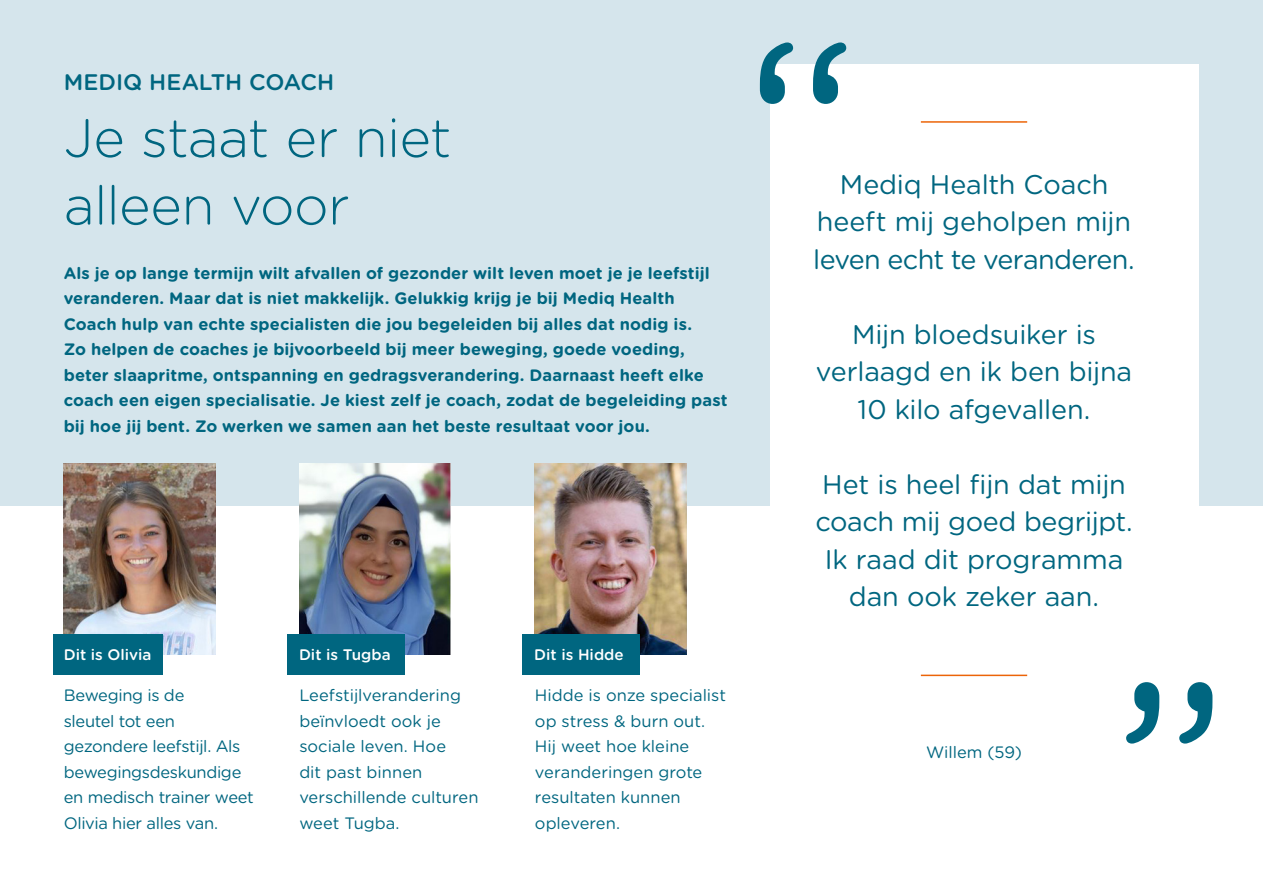
<style>
.page{position:relative;width:1263px;height:893px;background:#fff}
.page>*{position:absolute;margin:0;border:0;box-sizing:border-box;transform-origin:0 0}
.t1{font:265.8px "Gotham Rounded";color:#006680}
.t2{font:300 54px/67.5px "Gotham Rounded";letter-spacing:-.015em;color:#006680}
.t3{font:27px/37.5px "Gotham Rounded";letter-spacing:-.01em;color:#006680;text-align:center}
.t4{font:500 22.5px "Gotham Rounded";color:#006680}
.t5{font:700 16.5px/25.5px "Gotham Rounded";letter-spacing:.005em;color:#006680}
.t6{font:16.5px/25.5px "Gotham Rounded";letter-spacing:-.005em;color:#006680}
.t7{font:500 15.3px "Gotham Rounded";color:#fff}
</style>
<div class="page">
<div style="left:0;top:0;width:1263px;height:505px;background:#d5e5ec"></div>
<div style="left:770px;top:64px;width:429px;height:765px;background:#fff"></div>
<img style="left:63px;top:463px;width:152px;height:191px">
<img style="left:299px;top:463px;width:152px;height:191px">
<img style="left:535px;top:463px;width:152px;height:191px">
<div style="left:53px;top:634px;width:109px;height:40px;background:#006680"></div>
<div style="left:287px;top:634px;width:118px;height:40px;background:#006680"></div>
<div style="left:523px;top:634px;width:117px;height:40px;background:#006680"></div>
<hr style="left:921px;top:121px;width:106px;height:2px;background:#ec6408">
<hr style="left:921px;top:675px;width:106px;height:1px;background:#ec6408">
<h3 class="t4" style="left:64px;top:66px;width:272px">MEDIQ HEALTH COACH</h3>
<h2 class="t2" style="left:64px;top:102px;width:389px">Je staat er niet alleen voor</h2>
<p class="t5" style="left:64px;top:260px;width:665px">Als je op lange termijn wilt afvallen of gezonder wilt leven moet je je leefstijl veranderen. Maar dat is niet makkelijk. Gelukkig krijg je bij Mediq Health Coach hulp van echte specialisten die jou begeleiden bij alles dat nodig is.<br>Zo helpen de coaches je bijvoorbeeld bij meer beweging, goede voeding, beter slaapritme, ontspanning en gedragsverandering. Daarnaast heeft elke coach een eigen specialisatie. Je kiest zelf je coach, zodat de begeleiding past bij hoe jij bent. Zo werken we samen aan het beste resultaat voor jou.</p>
<p class="t7" style="left:64px;top:644px;width:89px">Dit is Olivia</p>
<p class="t7" style="left:299px;top:644px;width:93px">Dit is Tugba</p>
<p class="t7" style="left:534px;top:644px;width:91px">Dit is Hidde</p>
<p class="t6" style="left:299px;top:682px;width:181px">Leefstijlverandering beïnvloedt ook je sociale leven. Hoe<br>dit past binnen verschillende culturen weet Tugba.</p>
<p class="t6" style="left:64px;top:682px;width:192px">Beweging is de<br>sleutel tot een gezondere leefstijl. Als bewegingsdeskundige en medisch trainer weet<br>Olivia hier alles van.</p>
<p class="t6" style="left:535px;top:682px;width:193px">Hidde is onze specialist op stress &amp; burn out.<br>Hij weet hoe kleine veranderingen grote resultaten kunnen opleveren.</p>
<h1 class="t1" style="left:741px;top:-47px;width:120px">“</h1>
<h3 class="t3" style="left:813px;top:164px;width:323px">Mediq Health Coach heeft mij geholpen mijn leven echt te veranderen.</h3>
<h3 class="t3" style="left:816px;top:314px;width:318px">Mijn bloedsuiker is verlaagd en ik ben bijna<br>10 kilo afgevallen.</h3>
<h3 class="t3" style="left:815px;top:464px;width:319px">Het is heel fijn dat mijn coach mij goed begrijpt.<br>Ik raad dit programma dan ook zeker aan.</h3>
<p class="t6" style="left:926px;top:738px;width:97px">Willem (59)</p>
<h1 class="t1" style="left:1231px;top:833px;width:120px;rotate:-180deg">“</h1>
</div>
